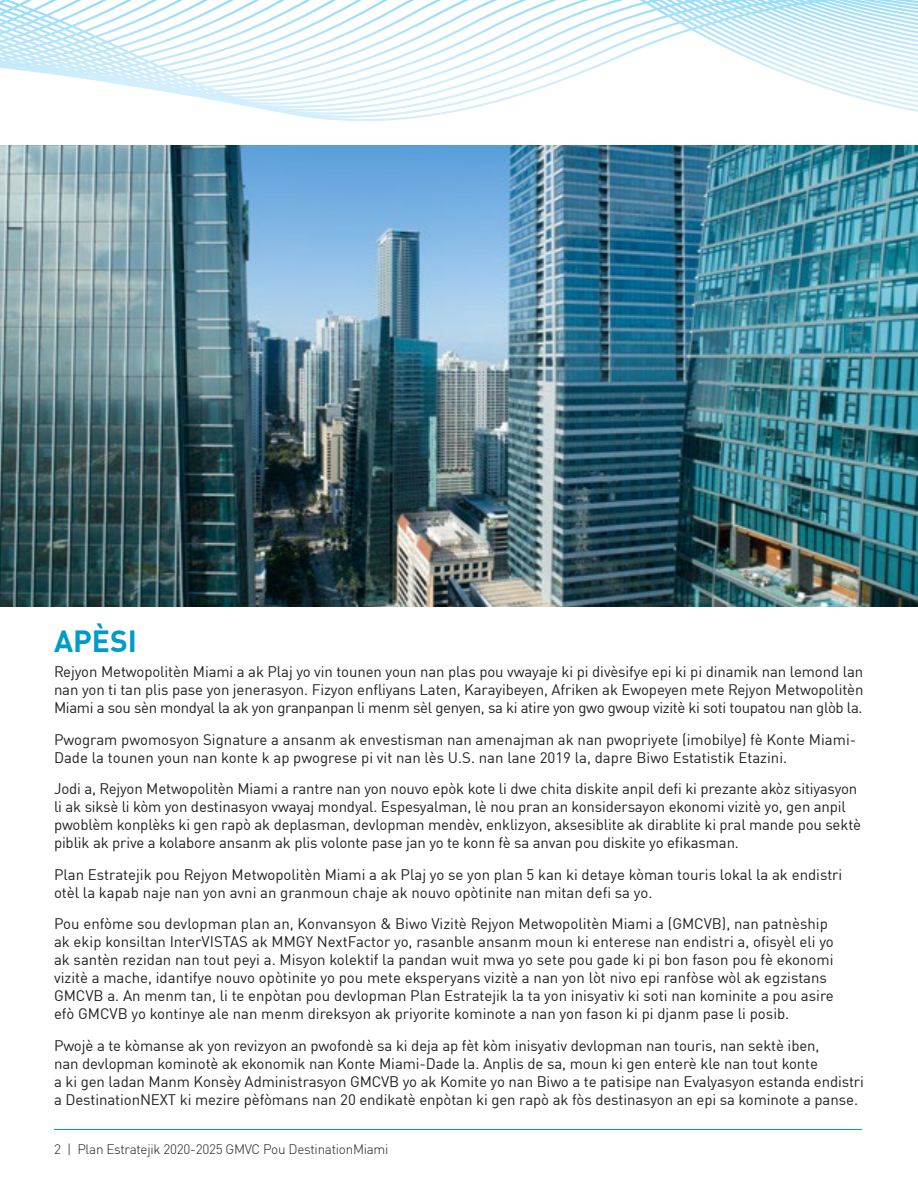
<style>
.page{position:relative;width:918px;height:1188px;background:#fff}
.page>*{position:absolute;margin:0;border:0;box-sizing:border-box;transform-origin:0 0}
.t1{font:700 30px "DIN Offc";color:#009bc8}
.t2{font:15px/18px "DIN Offc";letter-spacing:-.005em;color:#231f20}
.t3{font:300 13.5px "DIN Offc";letter-spacing:-.02em;color:#231f20}
</style>
<div class="page">
<svg style="left:0;top:0;width:918px;height:121px"></svg>
<svg style="left:40px;top:67px;width:11px;height:2px"></svg>
<hr style="left:54px;top:1129px;width:808px;height:1px;background:#009bc8">
<img style="left:0;top:145px;width:918px;height:462px">
<h1 class="t1" style="left:54px;top:622px;width:85px">APÈSI</h1>
<p class="t2" style="left:54px;top:662px;width:811px;text-align:justify">Rejyon Metwopolitèn Miami a ak Plaj yo vin tounen youn nan plas pou vwayaje ki pi divèsifye epi ki pi dinamik nan lemond lan nan yon ti tan plis pase yon jenerasyon. Fizyon enfliyans Laten, Karayibeyen, Afriken ak Ewopeyen mete Rejyon Metwopolitèn Miami a sou sèn mondyal la ak yon granpanpan li menm sèl genyen, sa ki atire yon gwo gwoup vizitè ki soti toupatou nan glòb la.</p>
<p class="t2" style="left:54px;top:730px;width:804px">Pwogram pwomosyon Signature a ansanm ak envestisman nan amenajman ak nan pwopriyete (imobilye) fè Konte Miami-<br>Dade la tounen youn nan konte k ap pwogrese pi vit nan lès U.S. nan lane 2019 la, dapre Biwo Estatistik Etazini.</p>
<p class="t2" style="left:54px;top:779px;width:809px">Jodi a, Rejyon Metwopolitèn Miami a rantre nan yon nouvo epòk kote li dwe chita diskite anpil defi ki prezante akòz sitiyasyon li ak siksè li kòm yon destinasyon vwayaj mondyal. Espesyalman, lè nou pran an konsidersayon ekonomi vizitè yo, gen anpil pwoblèm konplèks ki gen rapò ak deplasman, devlopman mendèv, enklizyon, aksesiblite ak dirablite ki pral mande pou sektè piblik ak prive a kolabore ansanm ak plis volonte pase jan yo te konn fè sa anvan pou diskite yo efikasman.</p>
<p class="t2" style="left:54px;top:865px;width:790px">Plan Estratejik pou Rejyon Metwopolitèn Miami a ak Plaj yo se yon plan 5 kan ki detaye kòman touris lokal la ak endistri otèl la kapab naje nan yon avni an granmoun chaje ak nouvo opòtinite nan mitan defi sa yo.</p>
<p class="t2" style="left:54px;top:914px;width:781px">Pou enfòme sou devlopman plan an, Konvansyon &amp; Biwo Vizitè Rejyon Metwopolitèn Miami a (GMCVB), nan patnèship ak ekip konsiltan InterVISTAS ak MMGY NextFactor yo, rasanble ansanm moun ki enterese nan endistri a, ofisyèl eli yo ak santèn rezidan nan tout peyi a. Misyon kolektif la pandan wuit mwa yo sete pou gade ki pi bon fason pou fè ekonomi vizitè a mache, idantifye nouvo opòtinite yo pou mete eksperyans vizitè a nan yon lòt nivo epi ranfòse wòl ak egzistans GMCVB a. An menm tan, li te enpòtan pou devlopman Plan Estratejik la ta yon inisyativ ki soti nan kominite a pou asire efò GMCVB yo kontinye ale nan menm direksyon ak priyorite kominote a nan yon fason ki pi djanm pase li posib.</p>
<p class="t2" style="left:54px;top:1036px;width:811px">Pwojè a te kòmanse ak yon revizyon an pwofondè sa ki deja ap fèt kòm inisyativ devlopman nan touris, nan sektè iben,<br>nan devlopman kominotè ak ekonomik nan Konte Miami-Dade la. Anplis de sa, moun ki gen enterè kle nan tout konte<br>a ki gen ladan Manm Konsèy Administrasyon GMCVB yo ak Komite yo nan Biwo a te patisipe nan Evalyasyon estanda endistri a DestinationNEXT ki mezire pèfòmans nan 20 endikatè enpòtan ki gen rapò ak fòs destinasyon an epi sa kominote a panse.</p>
<p class="t3" style="left:54px;top:1141px;width:336px">2 | Plan Estratejik 2020-2025 GMVC Pou DestinationMiami</p>
</div>
